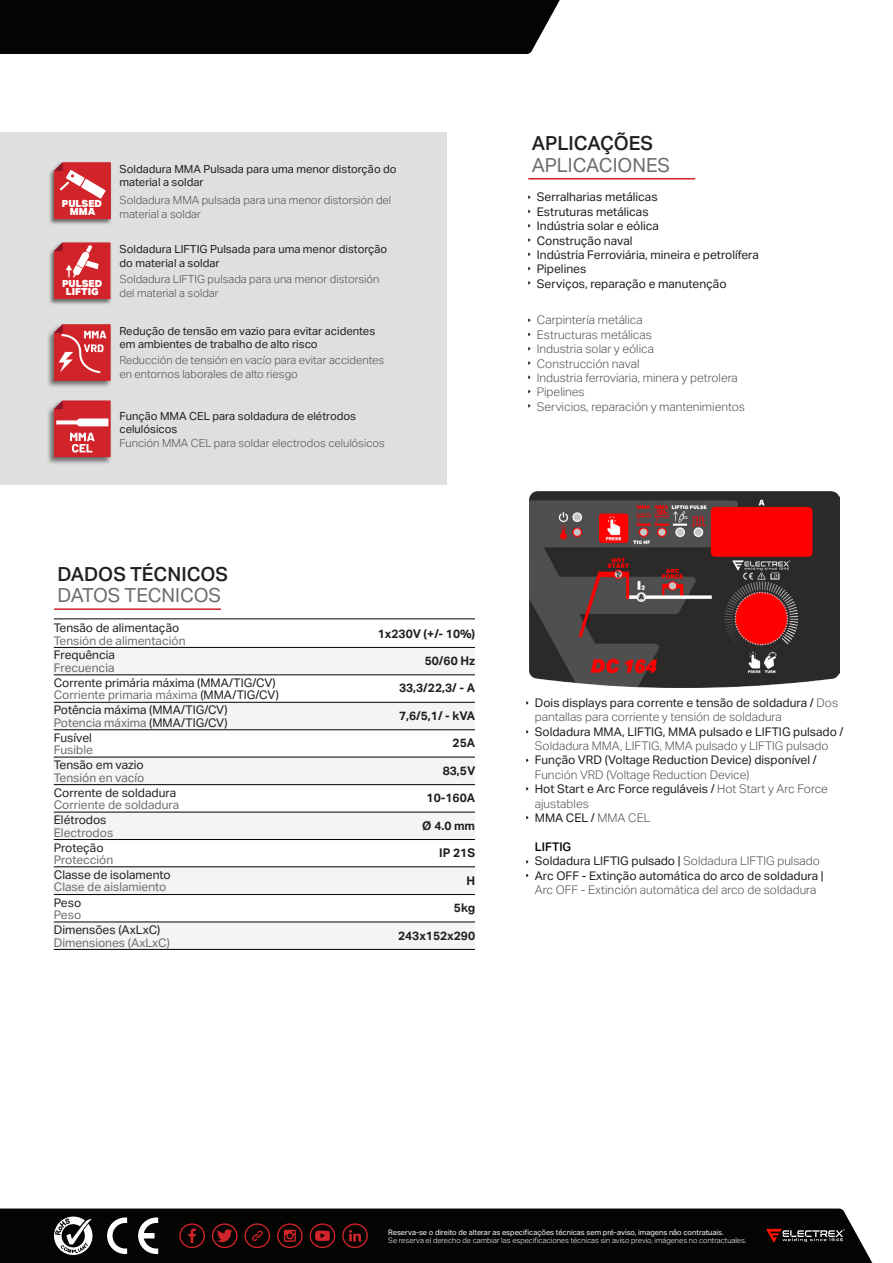
<style>
.page{position:relative;width:893px;height:1263px;background:#fff}
.page>*{position:absolute;margin:0;border:0;box-sizing:border-box;transform-origin:0 0}
.Corpo_texto_ES{font:19.5px "Aktiv Grotesk";letter-spacing:-.005em;color:#6c6d70}
.Corpo_texto_ES-2{font:500 19.5px "Aktiv Grotesk";color:#231f20}
.t1{font:12px/14.4px "Aktiv Grotesk";color:#231f20}
.t2{font:300 12px/14.4px "Aktiv Grotesk";color:#4f5252}
.t3{font:12px "Aktiv Grotesk";color:#6c6d70}
.Corpo_texto_ES-3{font:700 12px "Aktiv Grotesk";color:#231f20}
.t4{font:500 12px "Aktiv Grotesk";color:#000}
.t5{font:300 11.25px "Aktiv Grotesk";color:#4f5252}
.t6{font:11.25px "Aktiv Grotesk";color:#231f20}
.Paragraph_Style_4{font:900 9.9px "Aktiv Grotesk";color:#fff}
.t7{font:300 7.5px "Aktiv Grotesk";color:#fff}
.t8{font:7.5px "Aktiv Grotesk";color:#fff}
.s1{color:#231f20}
.s2{font-weight:400;color:#231f20}
.s3{font-weight:300;color:#4f5252}
</style>
<div class="page">
<div style="left:0;top:1208px;width:873px;height:55px;background:#040503"></div>
<svg style="left:54px;top:1216px;width:39px;height:39px"></svg>
<svg style="left:107px;top:1217px;width:20px;height:37px"></svg>
<svg style="left:138px;top:1217px;width:20px;height:37px"></svg>
<svg style="left:179px;top:1223px;width:26px;height:25px"></svg>
<svg style="left:212px;top:1223px;width:26px;height:25px"></svg>
<svg style="left:342px;top:1223px;width:26px;height:25px"></svg>
<svg style="left:310px;top:1223px;width:25px;height:25px"></svg>
<svg style="left:277px;top:1223px;width:26px;height:25px"></svg>
<svg style="left:244px;top:1223px;width:26px;height:25px"></svg>
<div style="left:0;top:0;width:560px;height:54px;background:#040503"></div>
<hr style="left:54px;top:608px;width:167px;height:2px;background:#d1232a">
<svg style="left:766px;top:1229px;width:79px;height:13px"></svg>
<img style="left:529px;top:492px;width:310px;height:195px">
<hr style="left:528px;top:178px;width:167px;height:2px;background:#d1232a">
<div style="left:0;top:132px;width:446px;height:353px;background:#dde0de"></div>
<div style="left:47px;top:399px;width:65px;height:66px;background:#231f20;opacity:.6"></div>
<svg style="left:54px;top:400px;width:57px;height:57px;background:#d74b51"></svg>
<div style="left:48px;top:241px;width:64px;height:64px;background:#231f20;opacity:.6"></div>
<svg style="left:54px;top:242px;width:56px;height:57px;background:#d43a40"></svg>
<div style="left:48px;top:161px;width:64px;height:64px;background:#231f20;opacity:.6"></div>
<svg style="left:54px;top:162px;width:57px;height:57px;background:#d54147"></svg>
<div style="left:54px;top:812px;width:421px;height:27px;background:#f4f4f4"></div>
<div style="left:54px;top:757px;width:421px;height:27px;background:#f4f4f4"></div>
<div style="left:54px;top:702px;width:421px;height:27px;background:#f4f4f4"></div>
<div style="left:54px;top:867px;width:421px;height:27px;background:#f4f4f4"></div>
<div style="left:54px;top:922px;width:421px;height:27px;background:#f4f4f4"></div>
<hr style="left:54px;top:729px;width:421px;height:1px;background:#000">
<hr style="left:54px;top:757px;width:421px;height:1px;background:#000">
<hr style="left:54px;top:812px;width:421px;height:1px;background:#000">
<hr style="left:54px;top:866px;width:421px;height:1px;background:#000">
<hr style="left:54px;top:839px;width:421px;height:1px;background:#000">
<hr style="left:54px;top:784px;width:421px;height:1px;background:#000">
<hr style="left:54px;top:894px;width:421px;height:1px;background:#000">
<hr style="left:54px;top:922px;width:421px;height:1px;background:#000">
<hr style="left:54px;top:949px;width:421px;height:1px;background:#000">
<hr style="left:54px;top:675px;width:421px;height:1px;background:#000">
<hr style="left:54px;top:702px;width:421px;height:1px;background:#000">
<hr style="left:54px;top:619px;width:421px;height:1px;background:#000">
<div style="left:54px;top:647px;width:421px;height:28px;background:#f4f4f4"></div>
<div style="left:47px;top:323px;width:65px;height:66px;background:#231f20;opacity:.6"></div>
<svg style="left:54px;top:324px;width:57px;height:57px;background:#d54349"></svg>
<p class="Paragraph_Style_4" style="left:62px;top:197px;width:42px">PULSED</p>
<p class="Paragraph_Style_4" style="left:70px;top:205px;width:27px">MMA</p>
<p class="Paragraph_Style_4" style="left:62px;top:277px;width:42px">PULSED</p>
<p class="Paragraph_Style_4" style="left:66px;top:285px;width:34px">LIFTIG</p>
<p class="t6" style="left:119px;top:162px;width:279px">Soldadura MMA Pulsada para uma menor distorção do</p>
<p class="t6" style="left:119px;top:175px;width:86px">material a soldar</p>
<p class="t5" style="left:119px;top:194px;width:273px">Soldadura MMA pulsada para una menor distorsión del</p>
<p class="t5" style="left:119px;top:207px;width:83px">material a soldar</p>
<p class="t6" style="left:119px;top:243px;width:269px">Soldadura LIFTIG Pulsada para uma menor distorção</p>
<p class="t6" style="left:119px;top:256px;width:102px">do material a soldar</p>
<p class="t5" style="left:119px;top:273px;width:261px">Soldadura LIFTIG pulsada para una menor distorsión</p>
<p class="t5" style="left:119px;top:286px;width:101px">del material a soldar</p>
<p class="t6" style="left:119px;top:324px;width:257px">Redução de tensão em vazio para evitar acidentes</p>
<p class="t6" style="left:119px;top:337px;width:200px">em ambientes de trabalho de alto risco</p>
<p class="t5" style="left:119px;top:354px;width:266px">Reducción de tensión en vacío para evitar accidentes</p>
<p class="t5" style="left:119px;top:367px;width:180px">en entornos laborales de alto riesgo</p>
<p class="t6" style="left:119px;top:409px;width:238px">Função MMA CEL para soldadura de elétrodos</p>
<p class="t6" style="left:119px;top:422px;width:59px">celulósicos</p>
<p class="t5" style="left:119px;top:436px;width:267px">Función MMA CEL para soldar electrodos celulósicos</p>
<p class="Corpo_texto_ES-2" style="left:57px;top:562px;width:172px">DADOS TÉCNICOS</p>
<p class="Corpo_texto_ES" style="left:57px;top:584px;width:165px">DATOS TECNICOS</p>
<p class="t1" style="left:54px;top:620px;width:127px">Tensão de alimentação</p>
<p class="t3" style="left:54px;top:633px;width:133px">Tensión de alimentación</p>
<p class="t1" style="left:54px;top:675px;width:223px">Corrente primária máxima (MMA/TIG/CV)</p>
<p class="t3" style="left:54px;top:688px;width:226px">Corriente primaria máxima <span class="s1">(MMA/TIG/CV)</span></p>
<p class="t1" style="left:54px;top:703px;width:175px">Potência máxima (MMA/TIG/CV)</p>
<p class="t3" style="left:54px;top:715px;width:175px">Potencia máxima <span class="s1">(MMA/TIG/CV)</span></p>
<p class="t1" style="left:54px;top:648px;width:63px">Frequência</p>
<p class="t3" style="left:54px;top:661px;width:62px">Frecuencia</p>
<p class="t1" style="left:54px;top:730px;width:40px">Fusível</p>
<p class="t3" style="left:54px;top:743px;width:41px">Fusible</p>
<p class="t1" style="left:54px;top:757px;width:91px">Tensão em vazio</p>
<p class="t3" style="left:54px;top:770px;width:92px">Tensión en vacío</p>
<p class="t1" style="left:54px;top:785px;width:124px">Corrente de soldadura</p>
<p class="t3" style="left:54px;top:798px;width:127px">Corriente de soldadura</p>
<p class="t1" style="left:54px;top:840px;width:51px">Proteção</p>
<p class="t3" style="left:54px;top:853px;width:61px">Protección</p>
<p class="t1" style="left:54px;top:813px;width:54px">Elétrodos</p>
<p class="t3" style="left:54px;top:825px;width:61px">Electrodos</p>
<p class="t1" style="left:54px;top:867px;width:118px">Classe de isolamento</p>
<p class="t3" style="left:54px;top:880px;width:114px">Clase de aislamiento</p>
<p class="t1" style="left:54px;top:895px;width:29px">Peso</p>
<p class="t3" style="left:54px;top:908px;width:29px">Peso</p>
<p class="t1" style="left:54px;top:922px;width:108px">Dimensões (AxLxC)</p>
<p class="t3" style="left:54px;top:935px;width:117px">Dimensiones (AxLxC)</p>
<p class="Corpo_texto_ES-3" style="left:378px;top:626px;width:99px">1x230V (+/- 10%)</p>
<p class="Corpo_texto_ES-3" style="left:425px;top:653px;width:52px">50/60 Hz</p>
<p class="Corpo_texto_ES-3" style="left:399px;top:681px;width:78px">33,3/22,3/ - A</p>
<p class="Corpo_texto_ES-3" style="left:399px;top:708px;width:78px">7,6/5,1/ - kVA</p>
<p class="Corpo_texto_ES-3" style="left:453px;top:736px;width:24px">25A</p>
<p class="Corpo_texto_ES-3" style="left:443px;top:763px;width:34px">83,5V</p>
<p class="Corpo_texto_ES-3" style="left:427px;top:790px;width:50px">10-160A</p>
<p class="Corpo_texto_ES-3" style="left:422px;top:818px;width:54px">Ø 4.0 mm</p>
<p class="Corpo_texto_ES-3" style="left:439px;top:845px;width:37px">IP 21S</p>
<p class="Corpo_texto_ES-3" style="left:466px;top:873px;width:10px">H</p>
<p class="Corpo_texto_ES-3" style="left:454px;top:900px;width:23px">5kg</p>
<p class="Corpo_texto_ES-3" style="left:398px;top:928px;width:79px">243x152x290</p>
<p class="Corpo_texto_ES-2" style="left:532px;top:132px;width:123px">APLICAÇÕES</p>
<p class="Corpo_texto_ES" style="left:532px;top:154px;width:140px">APLICACIONES</p>
<p class="t1" style="left:537px;top:190px;width:122px">Serralharias metálicas</p>
<p class="t1" style="left:537px;top:204px;width:113px">Estruturas metálicas</p>
<p class="t1" style="left:537px;top:219px;width:124px">Indústria solar e eólica</p>
<p class="t1" style="left:537px;top:233px;width:97px">Construção naval</p>
<p class="t1" style="left:537px;top:247px;width:224px">Indústria Ferroviária, mineira e petrolífera</p>
<p class="t1" style="left:537px;top:262px;width:51px">Pipelines</p>
<p class="t1" style="left:537px;top:276px;width:191px">Serviços, reparação e manutenção</p>
<p class="t2" style="left:537px;top:313px;width:107px">Carpintería metálica</p>
<p class="t2" style="left:537px;top:327px;width:117px">Estructuras metálicas</p>
<p class="t2" style="left:537px;top:342px;width:119px">Industria solar y eólica</p>
<p class="t2" style="left:537px;top:356px;width:104px">Construcción naval</p>
<p class="t2" style="left:537px;top:370px;width:203px">Industria ferroviaria, minera y petrolera</p>
<p class="t2" style="left:537px;top:385px;width:49px">Pipelines</p>
<p class="t2" style="left:537px;top:399px;width:210px">Servicios, reparación y mantenimientos</p>
<p class="t2" style="left:535px;top:695px;width:305px"><span class="s2">Dois displays para corrente e tensão de soldadura /</span> Dos pantallas para corriente y tensión de soldadura</p>
<p class="t1" style="left:535px;top:724px;width:310px">Soldadura MMA, LIFTIG, MMA pulsado e LIFTIG pulsado /<br><span class="s3">Soldadura MMA, LIFTIG, MMA pulsado y LIFTIG pulsado</span></p>
<p class="t1" style="left:535px;top:753px;width:283px">Função VRD (Voltage Reduction Device) disponível /<br><span class="s3">Función VRD (Voltage Reduction Device)</span></p>
<p class="t1" style="left:535px;top:782px;width:295px">Hot Start e Arc Force reguláveis / <span class="s3">Hot Start y Arc Force ajustables</span></p>
<p class="t1" style="left:535px;top:810px;width:117px">MMA CEL / <span class="s3">MMA CEL</span></p>
<p class="t4" style="left:535px;top:839px;width:38px">LIFTIG</p>
<p class="t1" style="left:535px;top:854px;width:287px">Soldadura LIFTIG pulsado | <span class="s3">Soldadura LIFTIG pulsado</span></p>
<p class="t1" style="left:535px;top:868px;width:290px">Arc OFF - Extinção automática do arco de soldadura |</p>
<p class="t2" style="left:535px;top:883px;width:283px">Arc OFF - Extinción automática del arco de soldadura</p>
<p class="t8" style="left:388px;top:1227px;width:337px">Reserva-se o direito de alterar as especificações técnicas sem pré-aviso, imagens não contratuais.</p>
<p class="t7" style="left:388px;top:1236px;width:360px">Se reserva el derecho de cambiar las especificaciones técnicas sin aviso previo, imágenes no contractuales.</p>
</div>
